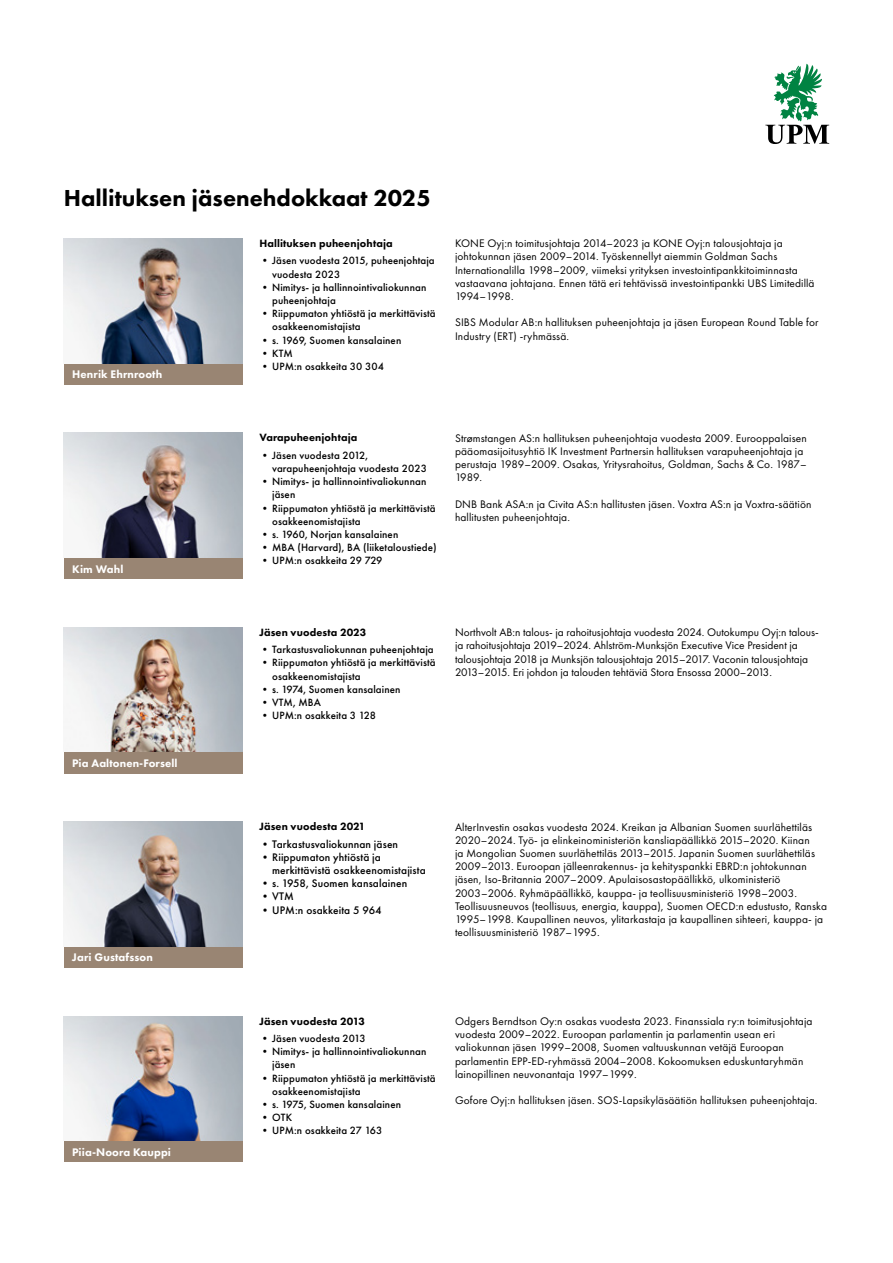
<style>
.page{position:relative;width:893px;height:1263px;background:#fff}
.page>*{position:absolute;margin:0;border:0;box-sizing:border-box;transform-origin:0 0}
.t1{font:800 24px "Futura PT";color:#000}
.t2{font:11.4px/13.2px "Futura PT";letter-spacing:.01em;color:#000}
.t3{font:500 11.4px/13.2px "Futura PT";letter-spacing:.01em;color:#000}
.t4{font:800 11.4px "Futura PT";letter-spacing:.01em;color:#fff}
.t5{font:500 10.95px/13.2px "Futura PT";letter-spacing:.01em;color:#000}
.t6{font:800 10.95px "Futura PT";letter-spacing:.01em;color:#000}
</style>
<div class="page">
<div style="left:64px;top:363px;width:178px;height:21px;background:#998573"></div>
<img style="left:64px;top:239px;width:178px;height:124px">
<div style="left:64px;top:752px;width:178px;height:21px;background:#998573"></div>
<img style="left:64px;top:627px;width:178px;height:125px">
<div style="left:64px;top:946px;width:178px;height:22px;background:#998573"></div>
<img style="left:64px;top:822px;width:178px;height:124px">
<div style="left:64px;top:1141px;width:178px;height:21px;background:#998573"></div>
<img style="left:64px;top:1016px;width:178px;height:125px">
<div style="left:64px;top:557px;width:178px;height:22px;background:#998573"></div>
<img style="left:64px;top:433px;width:178px;height:124px">
<svg style="left:765px;top:64px;width:64px;height:80px"></svg>
<h1 class="t1" style="left:64px;top:183px;width:368px">Hallituksen jäsenehdokkaat 2025</h1>
<p class="t6" style="left:259px;top:236px;width:135px">Hallituksen puheenjohtaja</p>
<p class="t5" style="left:272px;top:254px;width:164px;text-indent:-13px">• Jäsen vuodesta 2015, puheenjohtaja vuodesta 2023</p>
<p class="t5" style="left:272px;top:280px;width:156px;text-indent:-13px">• Nimitys- ja hallinnointivaliokunnan puheenjohtaja</p>
<p class="t5" style="left:272px;top:307px;width:165px;text-indent:-13px">•Riippumaton yhtiöstä ja merkittävistä osakkeenomistajista</p>
<p class="t5" style="left:259px;top:333px;width:143px">• s. 1969, Suomen kansalainen</p>
<p class="t5" style="left:259px;top:346px;width:35px">•KTM</p>
<p class="t5" style="left:259px;top:360px;width:126px">• UPM:n osakkeita 30 304</p>
<p class="t4" style="left:72px;top:367px;width:91px">Henrik Ehrnrooth</p>
<p class="t2" style="left:455px;top:237px;width:361px">KONE Oyj:n toimitusjohtaja 2014–2023 ja KONE Oyj:n talousjohtaja ja johtokunnan jäsen 2009–2014. Työskennellyt aiemmin Goldman Sachs Internationalilla 1998–2009, viimeksi yrityksen investointipankkitoiminnasta vastaavana johtajana. Ennen tätä eri tehtävissä investointipankki UBS Limitedillä 1994–1998.</p>
<p class="t2" style="left:455px;top:316px;width:365px">SIBS Modular AB:n hallituksen puheenjohtaja ja jäsen European Round Table for<br>Industry (ERT) -ryhmässä.</p>
<p class="t4" style="left:72px;top:562px;width:53px">Kim Wahl</p>
<p class="t4" style="left:72px;top:756px;width:107px">Pia Aaltonen-Forsell</p>
<p class="t4" style="left:72px;top:950px;width:82px">Jari Gustafsson</p>
<p class="t4" style="left:72px;top:1145px;width:100px">Piia-Noora Kauppi</p>
<p class="t6" style="left:259px;top:431px;width:100px">Varapuheenjohtaja</p>
<p class="t5" style="left:272px;top:449px;width:156px;text-indent:-13px">• Jäsen vuodesta 2012, varapuheenjohtaja vuodesta 2023</p>
<p class="t5" style="left:272px;top:475px;width:156px;text-indent:-13px">• Nimitys- ja hallinnointivaliokunnan jäsen</p>
<p class="t5" style="left:272px;top:501px;width:165px;text-indent:-13px">•Riippumaton yhtiöstä ja merkittävistä osakkeenomistajista</p>
<p class="t5" style="left:259px;top:528px;width:140px">• s. 1960, Norjan kansalainen</p>
<p class="t5" style="left:259px;top:541px;width:179px">• MBA (Harvard), BA (liiketaloustiede)</p>
<p class="t5" style="left:259px;top:554px;width:125px">• UPM:n osakkeita 29 729</p>
<p class="t2" style="left:455px;top:431px;width:353px">Strømstangen AS:n hallituksen puheenjohtaja vuodesta 2009. Eurooppalaisen pääomasijoitusyhtiö IK Investment Partnersin hallituksen varapuheenjohtaja ja perustaja 1989–2009. Osakas, Yritysrahoitus, Goldman, Sachs &amp; Co. 1987– 1989.</p>
<p class="t2" style="left:455px;top:497px;width:358px">DNB Bank ASA:n ja Civita AS:n hallitusten jäsen. Voxtra AS:n ja Voxtra-säätiön hallitusten puheenjohtaja.</p>
<p class="t6" style="left:259px;top:625px;width:109px">Jäsen vuodesta 2023</p>
<p class="t5" style="left:259px;top:643px;width:176px">• Tarkastusvaliokunnan puheenjohtaja</p>
<p class="t5" style="left:272px;top:656px;width:165px;text-indent:-13px">•Riippumaton yhtiöstä ja merkittävistä osakkeenomistajista</p>
<p class="t5" style="left:259px;top:682px;width:143px">• s. 1974, Suomen kansalainen</p>
<p class="t5" style="left:259px;top:696px;width:63px">•VTM, MBA</p>
<p class="t5" style="left:259px;top:709px;width:118px">• UPM:n osakkeita 3 128</p>
<p class="t2" style="left:455px;top:626px;width:365px">Northvolt AB:n talous- ja rahoitusjohtaja vuodesta 2024. Outokumpu Oyj:n talous&shy;ja rahoitusjohtaja 2019–2024. Ahlström-Munksjön Executive Vice President ja talousjohtaja 2018 ja Munksjön talousjohtaja 2015–2017. Vaconin talousjohtaja 2013–2015. Eri johdon ja talouden tehtäviä Stora Ensossa 2000–2013.</p>
<p class="t6" style="left:259px;top:820px;width:108px">Jäsen vuodesta 2021</p>
<p class="t3" style="left:259px;top:837px;width:140px">•Tarkastusvaliokunnan jäsen</p>
<p class="t3" style="left:272px;top:850px;width:155px;text-indent:-13px">•Riippumaton yhtiöstä ja merkittävistä osakkeenomistajista</p>
<p class="t3" style="left:259px;top:877px;width:149px">•s. 1958, Suomen kansalainen</p>
<p class="t3" style="left:259px;top:890px;width:36px">•VTM</p>
<p class="t3" style="left:259px;top:903px;width:124px">•UPM:n osakkeita 5 964</p>
<p class="t2" style="left:455px;top:820px;width:374px">AlterInvestin osakas vuodesta 2024. Kreikan ja Albanian Suomen suurlähettiläs 2020–2024. Työ- ja elinkeinoministeriön kansliapäällikkö 2015–2020. Kiinan<br>ja Mongolian Suomen suurlähettiläs 2013–2015. Japanin Suomen suurlähettiläs 2009–2013. Euroopan jälleenrakennus- ja kehityspankki EBRD:n johtokunnan jäsen, Iso-Britannia 2007–2009. Apulaisosastopäällikkö, ulkoministeriö 2003–2006. Ryhmäpäällikkö, kauppa- ja teollisuusministeriö 1998–2003.<br>Teollisuusneuvos (teollisuus, energia, kauppa), Suomen OECD:n edustusto, Ranska 1995–1998. Kaupallinen neuvos, ylitarkastaja ja kaupallinen sihteeri, kauppa- ja teollisuusministeriö 1987–1995.</p>
<p class="t6" style="left:259px;top:1014px;width:107px">Jäsen vuodesta 2013</p>
<p class="t5" style="left:259px;top:1032px;width:108px">• Jäsen vuodesta 2013</p>
<p class="t5" style="left:272px;top:1045px;width:156px;text-indent:-13px">• Nimitys- ja hallinnointivaliokunnan jäsen</p>
<p class="t5" style="left:272px;top:1071px;width:165px;text-indent:-13px">•Riippumaton yhtiöstä ja merkittävistä osakkeenomistajista</p>
<p class="t5" style="left:259px;top:1098px;width:143px">• s. 1975, Suomen kansalainen</p>
<p class="t5" style="left:259px;top:1111px;width:34px">•OTK</p>
<p class="t5" style="left:259px;top:1124px;width:125px">• UPM:n osakkeita 27 163</p>
<p class="t2" style="left:455px;top:1014px;width:359px">Odgers Berndtson Oy:n osakas vuodesta 2023. Finanssiala ry:n toimitusjohtaja vuodesta 2009–2022. Euroopan parlamentin ja parlamentin usean eri valiokunnan jäsen 1999–2008, Suomen valtuuskunnan vetäjä Euroopan parlamentin EPP-ED-ryhmässä 2004–2008. Kokoomuksen eduskuntaryhmän lainopillinen neuvonantaja 1997–1999.</p>
<p class="t2" style="left:455px;top:1094px;width:364px">Gofore Oyj:n hallituksen jäsen. SOS-Lapsikyläsäätiön hallituksen puheenjohtaja.</p>
</div>
